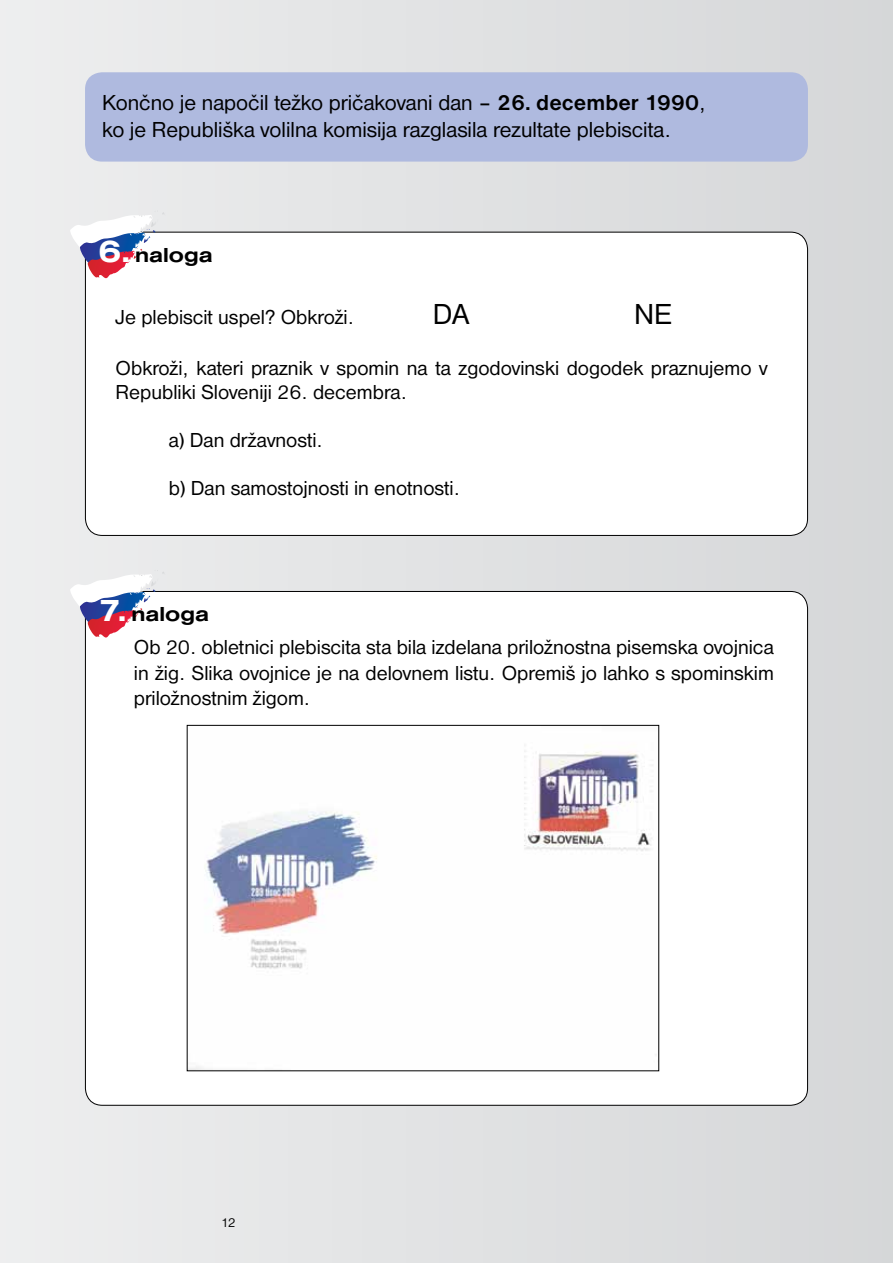
<style>
.page{position:relative;width:893px;height:1263px;background:#e1e2e3}
.page>*{position:absolute;margin:0;border:0;box-sizing:border-box;transform-origin:0 0}
.t1{font:30px "Nimbus San DEE";color:#000}
.t2{font:22.5px/27px "Nimbus San DEE";color:#000}
.t3{font:21px/25.5px "Nimbus San DEE";color:#000;text-align:justify}
.t4{font:21px "Nimbus San DEE Bold Exte";color:#000}
.t5{font:13.5px "Nimbus San DEE";color:#000}
.s1{font-weight:700}
.s2{font-size:31.5px;color:#fff}
</style>
<div class="page">
<div style="left:85px;top:232px;width:722px;height:303px;background:#fff;border-radius:17px"></div>
<svg style="left:70px;top:210px;width:96px;height:68px"></svg>
<div style="left:85px;top:591px;width:722px;height:514px;background:#fff;border-radius:17px"></div>
<svg style="left:70px;top:570px;width:96px;height:68px"></svg>
<div style="left:85px;top:72px;width:723px;height:90px;background:#afbadf;border-radius:17px"></div>
<img style="left:189px;top:751px;width:464px;height:318px">
<p class="t2" style="left:102px;top:90px;width:605px">Končno je napočil težko pričakovani dan – <span class="s1">26. december 1990</span>, ko je Republiška volilna komisija razglasila rezultate plebiscita.</p>
<p class="t4" style="left:98px;top:243px;width:116px"><span class="s2">6.</span> naloga</p>
<p class="t3" style="left:116px;top:305px;width:240px">Je plebiscit uspel? Obkroži.</p>
<h1 class="t1" style="left:433px;top:298px;width:38px">DA</h1>
<h1 class="t1" style="left:634px;top:298px;width:40px">NE</h1>
<p class="t3" style="left:116px;top:357px;width:653px;line-height:24px">Obkroži, kateri praznik v spomin na ta zgodovinski dogodek praznujemo v<br>Republiki Sloveniji 26. decembra.</p>
<p class="t3" style="left:169px;top:428px;width:156px">a) Dan državnosti.</p>
<p class="t3" style="left:169px;top:476px;width:293px">b) Dan samostojnosti in enotnosti.</p>
<p class="t4" style="left:98px;top:602px;width:113px"><span class="s2">7.</span> naloga</p>
<p class="t3" style="left:134px;top:635px;width:641px">Ob 20. obletnici plebiscita sta bila izdelana priložnostna pisemska ovojnica in žig. Slika ovojnice je na delovnem listu. Opremiš jo lahko s spominskim priložnostnim žigom.</p>
<p class="t5" style="left:221px;top:1215px;width:16px">12</p>
</div>
